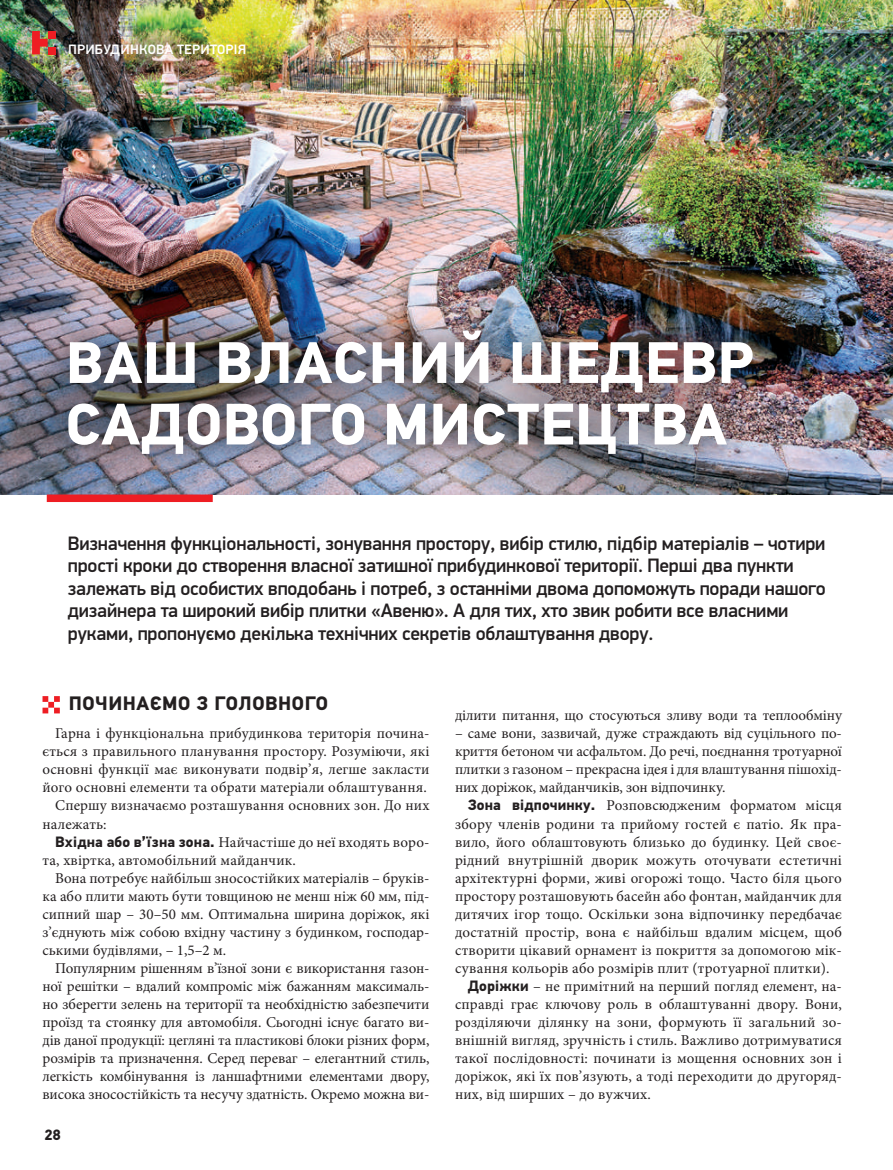
<style>
.page{position:relative;width:893px;height:1170px;background:#fff}
.page>*{position:absolute;margin:0;border:0;box-sizing:border-box;transform-origin:0 0}
.t1{font:700 58.5px/61.5px "PF Din Text Pro";letter-spacing:.01em;color:#fff}
.t2{font:500 19.5px/22.5px "PF Din Display Pro";letter-spacing:-.01em;color:#231f20}
.t3{font:700 19.5px "PF Din Text Pro";letter-spacing:.03em;color:#231f20}
.t4{font:15px/18px "Minion Pro";letter-spacing:.005em;color:#231f20;text-align:justify}
.t5{font:700 15px "PF Din Text Pro";color:#231f20}
.t6{font:500 13.5px "PF Din Text Pro";letter-spacing:.02em;color:#fff}
.s1{font-family:"PF Din Text Pro";font-weight:700}
</style>
<div class="page">
<img style="left:0;top:0;width:893px;height:494px">
<div style="left:38px;top:300px;width:744px;height:183px;background:#231f20;opacity:.79"></div>
<div style="left:47px;top:494px;width:166px;height:8px;background:#ee1d23"></div>
<svg style="left:43px;top:696px;width:17px;height:17px"></svg>
<div style="left:48px;top:47px;width:7px;height:7px;background:#ee1d23"></div>
<div style="left:48px;top:31px;width:7px;height:8px;background:#ee1d23"></div>
<svg style="left:32px;top:31px;width:16px;height:23px"></svg>
<p class="t6" style="left:68px;top:42px;width:180px">ПРИБУДИНКОВА ТЕРИТОРІЯ</p>
<h1 class="t1" style="left:66px;top:333px;width:689px">ВАШ ВЛАСНИЙ ШЕДЕВР<br>САДОВОГО МИСТЕЦТВА</h1>
<p class="t2" style="left:68px;top:532px;width:759px">Визначення функціональності, зонування простору, вибір стилю, підбір матеріалів – чотири прості кроки до створення власної затишної прибудинкової території. Перші два пункти залежать від особистих вподобань і потреб, з останніми двома допоможуть поради нашого дизайнера та широкий вибір плитки «Авеню». А для тих, хто звик робити все власними руками, пропонуємо декілька технічних секретів облаштування двору.</p>
<h2 class="t3" style="left:69px;top:691px;width:261px">ПОЧИНАЄМО З ГОЛОВНОГО</h2>
<p class="t4" style="left:55px;top:724px;width:376px">Гарна і функціональна прибудинкова територія почина-</p>
<p class="t4" style="left:43px;top:742px;width:388px">ється з правильного планування простору. Розуміючи, які</p>
<p class="t4" style="left:43px;top:760px;width:388px">основні функції має виконувати подвір’я, легше закласти</p>
<p class="t4" style="left:43px;top:778px;width:386px">його основні елементи та обрати матеріали облаштування.</p>
<p class="t4" style="left:55px;top:796px;width:376px">Спершу визначаємо розташування основних зон. До них</p>
<p class="t4" style="left:43px;top:814px;width:66px">належать:</p>
<p class="t4" style="left:55px;top:832px;width:376px"><span class="s1">Вхідна або в’їзна зона.</span> Найчастіше до неї входять воро-</p>
<p class="t4" style="left:43px;top:850px;width:255px">та, хвіртка, автомобільний майданчик.</p>
<p class="t4" style="left:55px;top:868px;width:376px">Вона потребує найбільш зносостійких матеріалів – бруків-</p>
<p class="t4" style="left:43px;top:886px;width:388px">ка або плити мають бути товщиною не менш ніж 60 мм, під-</p>
<p class="t4" style="left:43px;top:904px;width:388px">сипний шар – 30–50 мм. Оптимальна ширина доріжок, які</p>
<p class="t4" style="left:43px;top:922px;width:388px">з’єднують між собою вхідну частину з будинком, господар-</p>
<p class="t4" style="left:43px;top:940px;width:185px">ськими будівлями, – 1,5–2 м.</p>
<p class="t4" style="left:55px;top:958px;width:376px">Популярним рішенням в’їзної зони є використання газон-</p>
<p class="t4" style="left:43px;top:976px;width:388px">ної решітки – вдалий компроміс між бажанням максималь-</p>
<p class="t4" style="left:43px;top:994px;width:388px">но зберегти зелень на території та необхідністю забезпечити</p>
<p class="t4" style="left:43px;top:1012px;width:388px">проїзд та стоянку для автомобіля. Сьогодні існує багато ви-</p>
<p class="t4" style="left:43px;top:1030px;width:388px">дів даної продукції: цегляні та пластикові блоки різних форм,</p>
<p class="t4" style="left:43px;top:1048px;width:388px">розмірів та призначення. Серед переваг – елегантний стиль,</p>
<p class="t4" style="left:43px;top:1066px;width:388px">легкість комбінування із ланшафтними елементами двору,</p>
<p class="t4" style="left:43px;top:1084px;width:388px">висока зносостійкість та несучу здатність. Окремо можна ви-</p>
<p class="t5" style="left:45px;top:1125px;width:18px">28</p>
<p class="t4" style="left:455px;top:706px;width:388px">ділити питання, що стосуються зливу води та теплообміну</p>
<p class="t4" style="left:455px;top:724px;width:388px">– саме вони, зазвичай, дуже страждають від суцільного по&shy;криття бетоном чи асфальтом. До речі, поєднання тротуарної плитки з газоном – прекрасна ідея і для влаштування пішохід&shy;них доріжок, майданчиків, зон відпочинку.</p>
<p class="t4" style="left:468px;top:796px;width:376px"><span class="s1">Зона відпочинку.</span> Розповсюдженим форматом місця</p>
<p class="t4" style="left:455px;top:814px;width:388px">збору членів родини та прийому гостей є патіо. Як пра-</p>
<p class="t4" style="left:455px;top:832px;width:388px">вило, його облаштовують близько до будинку. Цей своє-</p>
<p class="t4" style="left:455px;top:850px;width:388px">рідний внутрішній дворик можуть оточувати естетичні</p>
<p class="t4" style="left:455px;top:868px;width:388px">архітектурні форми, живі огорожі тощо. Часто біля цього</p>
<p class="t4" style="left:455px;top:886px;width:388px">простору розташовують басейн або фонтан, майданчик для</p>
<p class="t4" style="left:455px;top:904px;width:388px">дитячих ігор тощо. Оскільки зона відпочинку передбачає</p>
<p class="t4" style="left:455px;top:922px;width:388px">достатній простір, вона є найбільш вдалим місцем, щоб</p>
<p class="t4" style="left:455px;top:940px;width:388px">створити цікавий орнамент із покриття за допомогою мік-</p>
<p class="t4" style="left:455px;top:958px;width:376px">сування кольорів або розмірів плит (тротуарної плитки).</p>
<p class="t4" style="left:468px;top:976px;width:376px"><span class="s1">Доріжки</span> – не примітний на перший погляд елемент, на-</p>
<p class="t4" style="left:455px;top:994px;width:388px">справді грає ключову роль в облаштуванні двору. Вони,</p>
<p class="t4" style="left:455px;top:1012px;width:388px">розділяючи ділянку на зони, формують її загальний зо-</p>
<p class="t4" style="left:455px;top:1030px;width:388px">внішній вигляд, зручність і стиль. Важливо дотримуватися</p>
<p class="t4" style="left:455px;top:1048px;width:388px">такої послідовності: починати із мощення основних зон і</p>
<p class="t4" style="left:455px;top:1066px;width:388px">доріжок, які їх пов’язують, а тоді переходити до другоряд-</p>
<p class="t4" style="left:455px;top:1084px;width:197px">них, від ширших – до вужчих.</p>
</div>
